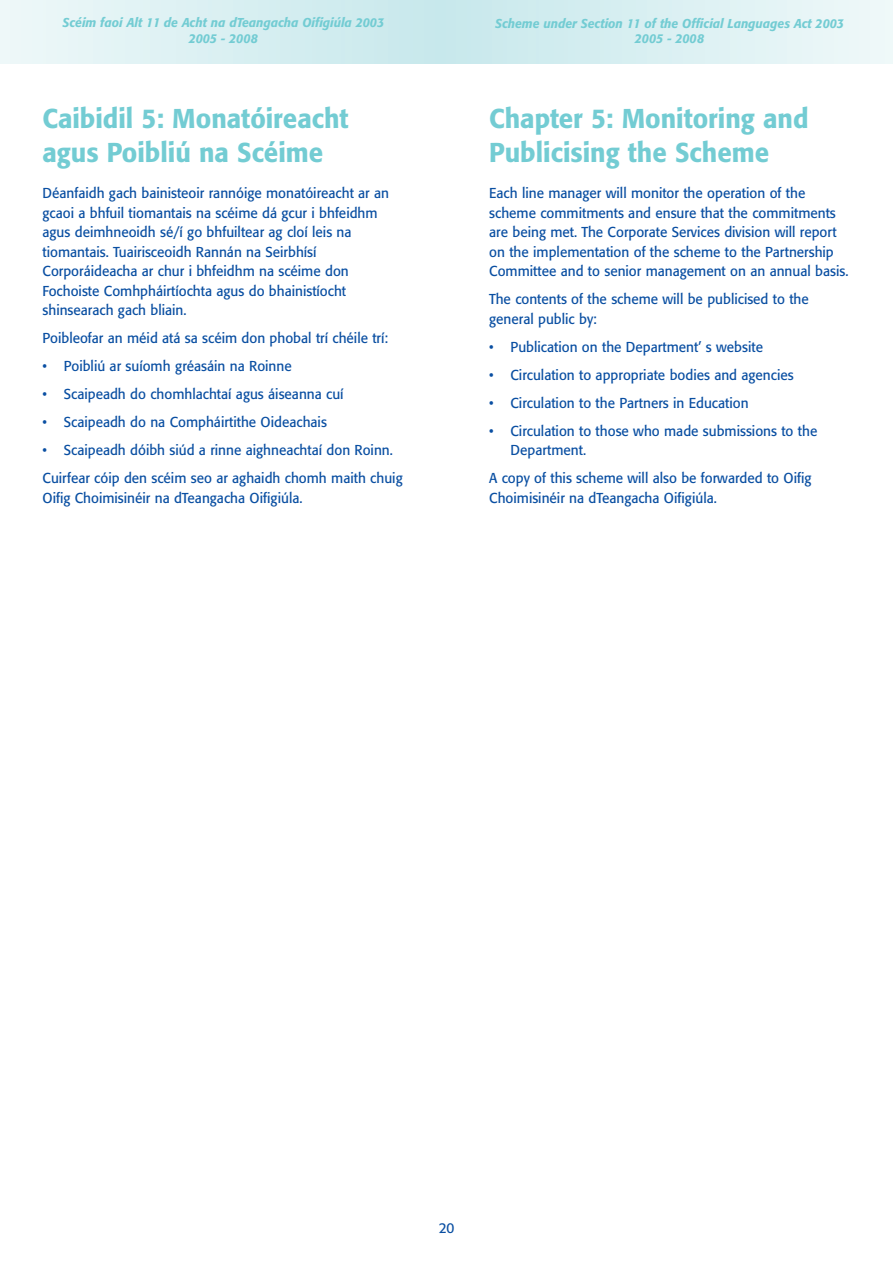
<style>
.page{position:relative;width:893px;height:1263px;background:#fff}
.page>*{position:absolute;margin:0;border:0;box-sizing:border-box;transform-origin:0 0}
.t1{font:500 27px/33.9px "Formata";color:#73ccd3;scale:.95 1}
.t2{font:14.25px/19.5px "Formata";color:#0a4fa2;scale:.95 1}
.t3{font:italic 500 12.75px/15.9px "Formata";color:#73ccd3;text-align:center;scale:.95 1}
</style>
<div class="page">
<svg style="left:0;top:0;width:892px;height:64px;background:#daf0f2"></svg>
<p class="t3" style="left:63px;top:16px;width:340px">Scéim faoi Alt 11 de Acht na dTeangacha Oifigiúla 2003<br>2005 - 2008</p>
<p class="t3" style="left:495px;top:17px;width:368px;line-height:15px">Scheme under Section 11 of the Official Languages Act 2003<br>2005 - 2008</p>
<h1 class="t1" style="left:43px;top:103px;width:324px">Caibidil 5: Monatóireacht agus Poibliú na Scéime</h1>
<p class="t2" style="left:43px;top:185px;width:366px">Déanfaidh gach bainisteoir rannóige monatóireacht ar an gcaoi a bhfuil tiomantais na scéime dá gcur i bhfeidhm agus deimhneoidh sé/í go bhfuiltear ag cloí leis na tiomantais. Tuairisceoidh Rannán na Seirbhísí Corporáideacha ar chur i bhfeidhm na scéime don Fochoiste Comhpháirtíochta agus do bhainistíocht shinsearach gach bliain.</p>
<p class="t2" style="left:43px;top:330px;width:365px">Poibleofar an méid atá sa scéim don phobal trí chéile trí:</p>
<p class="t2" style="left:43px;top:358px;width:264px">• Poibliú ar suíomh gréasáin na Roinne</p>
<p class="t2" style="left:43px;top:386px;width:318px">• Scaipeadh do chomhlachtaí agus áiseanna cuí</p>
<p class="t2" style="left:43px;top:414px;width:301px">• Scaipeadh do na Compháirtithe Oideachais</p>
<p class="t2" style="left:43px;top:437px;width:380px;line-height:28px">• Scaipeadh dóibh siúd a rinne aighneachtaí don Roinn.<br>Cuirfear cóip den scéim seo ar aghaidh chomh maith chuig</p>
<p class="t2" style="left:43px;top:489px;width:275px">Oifig Choimisinéir na dTeangacha Oifigiúla.</p>
<h1 class="t1" style="left:489px;top:103px;width:337px">Chapter 5: Monitoring and<br>Publicising the Scheme</h1>
<p class="t2" style="left:489px;top:185px;width:379px">Each line manager will monitor the operation of the scheme commitments and ensure that the commitments are being met. The Corporate Services division will report on the implementation of the scheme to the Partnership Committee and to senior management on an annual basis.</p>
<p class="t2" style="left:489px;top:291px;width:338px">The contents of the scheme will be publicised to the general public by:</p>
<p class="t2" style="left:489px;top:338px;width:290px">• Publication on the Department’ s website</p>
<p class="t2" style="left:489px;top:366px;width:322px">• Circulation to appropriate bodies and agencies</p>
<p class="t2" style="left:489px;top:394px;width:274px">• Circulation to the Partners in Education</p>
<p class="t2" style="left:510px;top:422px;width:324px;text-indent:-21px">• Circulation to those who made submissions to the<br>Department.</p>
<p class="t2" style="left:489px;top:470px;width:341px">A copy of this scheme will also be forwarded to Oifig<br>Choimisinéir na dTeangacha Oifigiúla.</p>
<p class="t2" style="left:439px;top:1220px;width:18px">20</p>
</div>
